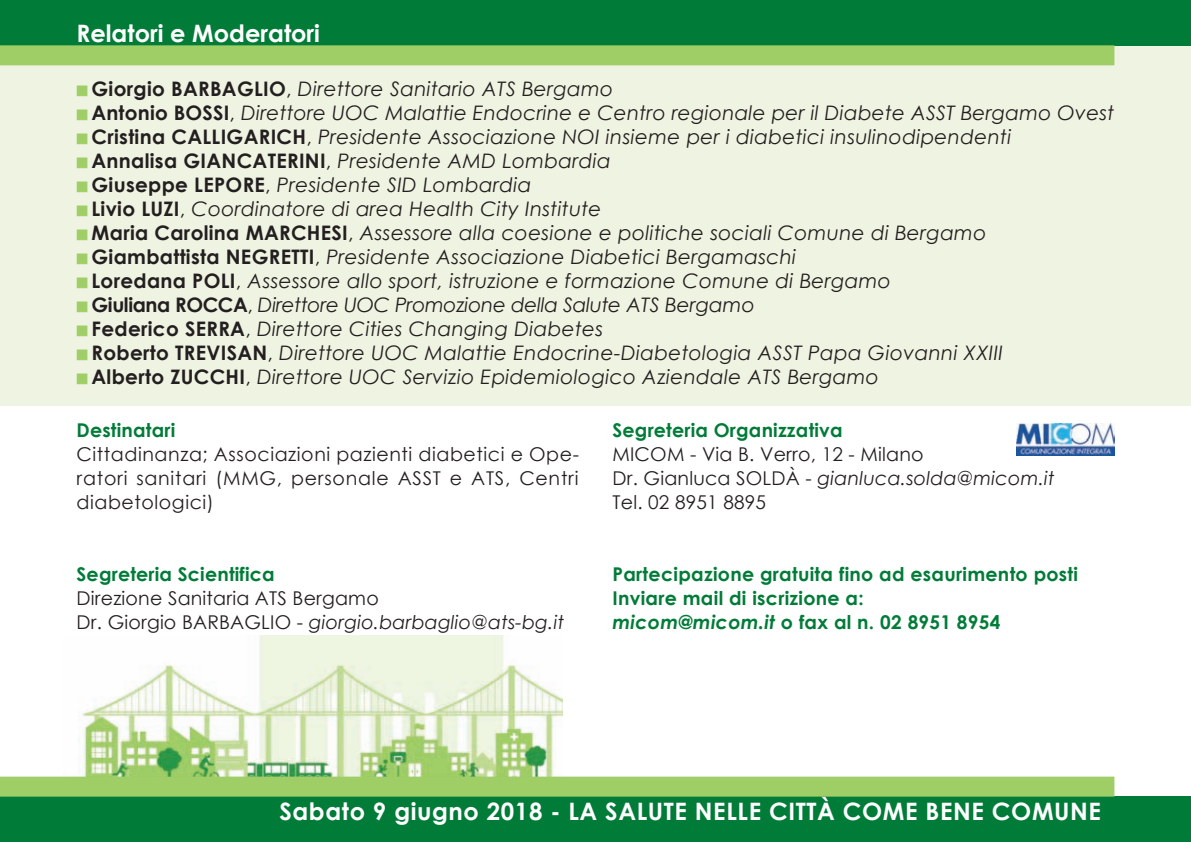
<style>
.page{position:relative;width:1191px;height:842px;background:#fff}
.page>*{position:absolute;margin:0;border:0;box-sizing:border-box;transform-origin:0 0}
.t1{font:700 24px "Century Gothic";letter-spacing:.025em;color:#fff}
.t2{font:700 24px "Century Gothic";color:#fff}
.t3{font:italic 20px "Century Gothic";letter-spacing:.015em;color:#231f20}
.t4{font:italic 20px "Century Gothic";letter-spacing:-.015em;color:#231f20}
.t5{font:19px/24px "Century Gothic";letter-spacing:.01em;color:#231f20}
.t6{font:700 19px/24px "Century Gothic";letter-spacing:.015em;color:#007c38}
.s1{color:#9fce66}
.s2{font-weight:700;font-style:normal}
.s3{font-style:normal}
.s4{font-style:italic}
</style>
<div class="page">
<div style="left:0;top:28px;width:1191px;height:377px;background:#eff3e1"></div>
<div style="left:0;top:0;width:1191px;height:45px;background:#007c38"></div>
<div style="left:0;top:797px;width:1191px;height:45px;background:#007c38"></div>
<div style="left:0;top:45px;width:1114px;height:20px;background:#9fce66"></div>
<img style="left:64px;top:635px;width:499px;height:142px">
<div style="left:0;top:777px;width:1114px;height:20px;background:#9fce66"></div>
<img style="left:1016px;top:423px;width:98px;height:33px">
<p class="t2" style="left:77px;top:18px;width:245px">Relatori e Moderatori</p>
<p class="t3" style="left:77px;top:76px;width:538px"><span class="s1">■</span> <span class="s2">Giorgio BARBAGLIO</span><span class="s3">,</span> Direttore Sanitario ATS Bergamo</p>
<p class="t3" style="left:77px;top:100px;width:1039px"><span class="s1">■</span> <span class="s2">Antonio BOSSI</span><span class="s3">,</span> Direttore UOC Malattie Endocrine e Centro regionale per il Diabete ASST Bergamo Ovest</p>
<p class="t3" style="left:77px;top:124px;width:936px"><span class="s1">■</span> <span class="s2">Cristina CALLIGARICH</span><span class="s3">,</span> Presidente Associazione NOI insieme per i diabetici insulinodipendenti</p>
<p class="t3" style="left:77px;top:148px;width:535px"><span class="s1">■</span> <span class="s2">Annalisa GIANCATERINI</span><span class="s3">,</span> Presidente AMD Lombardia</p>
<p class="t3" style="left:77px;top:172px;width:456px"><span class="s1">■</span> <span class="s2">Giuseppe LEPORE</span><span class="s3">,</span> Presidente SID Lombardia</p>
<p class="t3" style="left:77px;top:196px;width:526px"><span class="s1">■</span> <span class="s2">Livio LUZI</span><span class="s3">,</span> Coordinatore di area Health City Institute</p>
<p class="t3" style="left:77px;top:220px;width:911px"><span class="s1">■</span> <span class="s2">Maria Carolina MARCHESI</span><span class="s3">,</span> Assessore alla coesione e politiche sociali Comune di Bergamo</p>
<p class="t3" style="left:77px;top:244px;width:721px"><span class="s1">■</span> <span class="s2">Giambattista NEGRETTI</span><span class="s3">,</span> Presidente Associazione Diabetici Bergamaschi</p>
<p class="t3" style="left:77px;top:268px;width:816px"><span class="s1">■</span> <span class="s2">Loredana POLI</span><span class="s3">,</span> Assessore allo sport, istruzione e formazione Comune di Bergamo</p>
<p class="t4" style="left:77px;top:292px;width:679px"><span class="s1">■</span> <span class="s2">Giuliana ROCCA</span><span class="s3">,</span> Direttore UOC Promozione della Salute ATS Bergamo</p>
<p class="t3" style="left:77px;top:316px;width:528px"><span class="s1">■</span> <span class="s2">Federico SERRA</span><span class="s3">,</span> Direttore Cities Changing Diabetes</p>
<p class="t3" style="left:77px;top:340px;width:927px"><span class="s1">■</span> <span class="s2">Roberto TREVISAN</span><span class="s3">,</span> Direttore UOC Malattie Endocrine-Diabetologia ASST Papa Giovanni XXIII</p>
<p class="t3" style="left:77px;top:364px;width:804px"><span class="s1">■</span> <span class="s2">Alberto ZUCCHI</span><span class="s3">,</span> Direttore UOC Servizio Epidemiologico Aziendale ATS Bergamo</p>
<p class="t6" style="left:77px;top:417px;width:100px">Destinatari</p>
<p class="t5" style="left:77px;top:441px;width:504px;text-align:justify">Cittadinanza; Associazioni pazienti diabetici e Ope&shy;ratori sanitari (MMG, personale ASST e ATS, Centri diabetologici)</p>
<p class="t6" style="left:77px;top:561px;width:200px">Segreteria Scientifica</p>
<p class="t5" style="left:77px;top:585px;width:489px">Direzione Sanitaria ATS Bergamo<br>Dr. Giorgio BARBAGLIO - <span class="s4">giorgio.barbaglio@ats-bg.it</span></p>
<p class="t6" style="left:612px;top:417px;width:232px">Segreteria Organizzativa</p>
<p class="t5" style="left:612px;top:441px;width:443px">MICOM - Via B. Verro, 12 - Milano<br>Dr. Gianluca SOLDÀ - <span class="s4">gianluca.solda@micom.it<br></span>Tel. 02 8951 8895</p>
<p class="t6" style="left:612px;top:561px;width:467px">Partecipazione gratuita fino ad esaurimento posti<br>Inviare mail di iscrizione a:<br><span class="s4">micom@micom.it</span> o fax al n. 02 8951 8954</p>
<p class="t1" style="left:279px;top:795px;width:823px">Sabato 9 giugno 2018 - LA SALUTE NELLE CITTÀ COME BENE COMUNE</p>
</div>
